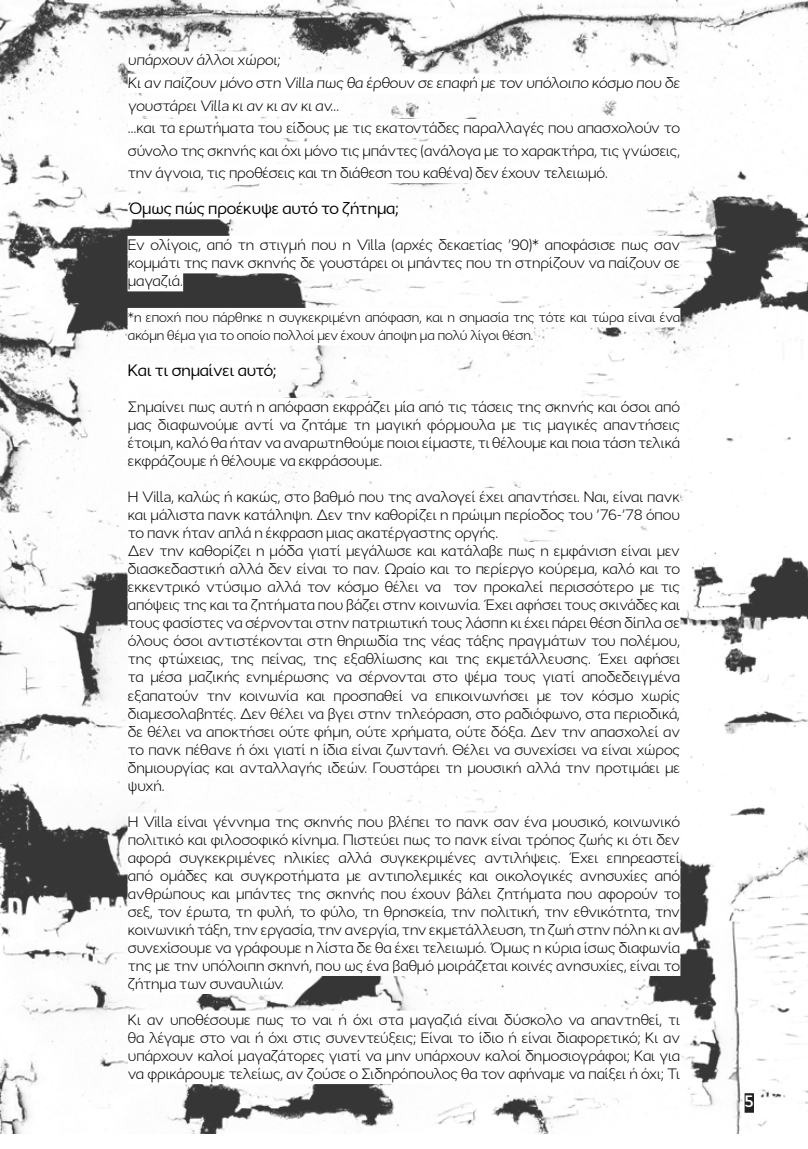
<style>
.page{position:relative;width:808px;height:1149px;background:#fff}
.page>*{position:absolute;margin:0;border:0;box-sizing:border-box;transform-origin:0 0}
.t1{font:16.5px "Cyntho Pro";letter-spacing:-.05em;color:#000}
.t2{font:600 16.5px "Cyntho Pro";color:#fff}
.t3{font:300 15px/18px "Cyntho Pro";letter-spacing:-.05em;color:#000;text-align:justify}
.t4{font:300 13.5px/18px "Cyntho Pro";letter-spacing:-.05em;color:#000}
</style>
<div class="page">
<img style="left:0;top:0;width:808px;height:1132px">
<div style="left:744px;top:1092px;width:10px;height:20px;background:#212121"></div>
<div style="left:128px;top:51px;width:152px;height:20px;background:#fff"></div>
<div style="left:128px;top:74px;width:552px;height:19px;background:#fff"></div>
<div style="left:128px;top:96px;width:212px;height:20px;background:#fff"></div>
<div style="left:128px;top:119px;width:552px;height:19px;background:#fff"></div>
<div style="left:128px;top:141px;width:552px;height:20px;background:#fff"></div>
<div style="left:128px;top:164px;width:480px;height:19px;background:#fff"></div>
<div style="left:128px;top:200px;width:271px;height:19px;background:#fff"></div>
<div style="left:128px;top:236px;width:552px;height:19px;background:#fff"></div>
<div style="left:128px;top:254px;width:552px;height:19px;background:#fff"></div>
<div style="left:128px;top:272px;width:55px;height:19px;background:#fff"></div>
<div style="left:128px;top:308px;width:552px;height:19px;background:#fff"></div>
<div style="left:128px;top:326px;width:406px;height:19px;background:#fff"></div>
<div style="left:128px;top:362px;width:149px;height:19px;background:#fff"></div>
<div style="left:128px;top:398px;width:552px;height:19px;background:#fff"></div>
<div style="left:128px;top:416px;width:552px;height:19px;background:#fff"></div>
<div style="left:128px;top:434px;width:552px;height:19px;background:#fff"></div>
<div style="left:128px;top:452px;width:255px;height:19px;background:#fff"></div>
<div style="left:128px;top:488px;width:552px;height:19px;background:#fff"></div>
<div style="left:128px;top:506px;width:552px;height:19px;background:#fff"></div>
<div style="left:128px;top:524px;width:371px;height:19px;background:#fff"></div>
<div style="left:128px;top:542px;width:552px;height:19px;background:#fff"></div>
<div style="left:128px;top:560px;width:552px;height:19px;background:#fff"></div>
<div style="left:128px;top:578px;width:552px;height:19px;background:#fff"></div>
<div style="left:128px;top:596px;width:552px;height:19px;background:#fff"></div>
<div style="left:128px;top:614px;width:552px;height:19px;background:#fff"></div>
<div style="left:128px;top:632px;width:552px;height:19px;background:#fff"></div>
<div style="left:128px;top:650px;width:552px;height:19px;background:#fff"></div>
<div style="left:128px;top:668px;width:552px;height:19px;background:#fff"></div>
<div style="left:128px;top:686px;width:552px;height:19px;background:#fff"></div>
<div style="left:128px;top:704px;width:552px;height:19px;background:#fff"></div>
<div style="left:128px;top:722px;width:552px;height:19px;background:#fff"></div>
<div style="left:128px;top:740px;width:552px;height:19px;background:#fff"></div>
<div style="left:128px;top:758px;width:552px;height:19px;background:#fff"></div>
<div style="left:128px;top:776px;width:37px;height:19px;background:#fff"></div>
<div style="left:128px;top:812px;width:552px;height:19px;background:#fff"></div>
<div style="left:128px;top:830px;width:552px;height:19px;background:#fff"></div>
<div style="left:128px;top:848px;width:552px;height:19px;background:#fff"></div>
<div style="left:128px;top:866px;width:552px;height:19px;background:#fff"></div>
<div style="left:128px;top:884px;width:552px;height:19px;background:#fff"></div>
<div style="left:128px;top:902px;width:552px;height:19px;background:#fff"></div>
<div style="left:128px;top:920px;width:552px;height:19px;background:#fff"></div>
<div style="left:128px;top:938px;width:552px;height:19px;background:#fff"></div>
<div style="left:128px;top:956px;width:552px;height:19px;background:#fff"></div>
<div style="left:128px;top:974px;width:156px;height:19px;background:#fff"></div>
<div style="left:128px;top:1010px;width:552px;height:19px;background:#fff"></div>
<div style="left:128px;top:1028px;width:552px;height:19px;background:#fff"></div>
<div style="left:128px;top:1046px;width:552px;height:19px;background:#fff"></div>
<div style="left:128px;top:1064px;width:552px;height:19px;background:#fff"></div>
<p class="t3" style="left:128px;top:49px;width:556px;line-height:22.5px;text-align:left">υπάρχουν άλλοι χώροι;<br>Κι αν παίζουν μόνο στη Villa πως θα έρθουν σε επαφή με τον υπόλοιπο κόσμο που δε γουστάρει Villa κι αν κι αν κι αν…<br>…και τα ερωτήματα του είδους με τις εκατοντάδες παραλλαγές που απασχολούν το σύνολο της σκηνής και όχι μόνο τις μπάντες (ανάλογα με το χαρακτήρα, τις γνώσεις, την άγνοια, τις προθέσεις και τη διάθεση του καθένα) δεν έχουν τελειωμό.</p>
<p class="t1" style="left:128px;top:198px;width:273px">Όμως πώς προέκυψε αυτό το ζήτημα;</p>
<p class="t3" style="left:128px;top:236px;width:554px">Εν ολίγοις, από τη στιγμή που η Villa (αρχές δεκαετίας ’90)* αποφάσισε πως σαν κομμάτι της πανκ σκηνής δε γουστάρει οι μπάντες που τη στηρίζουν να παίζουν σε μαγαζιά.</p>
<p class="t4" style="left:128px;top:308px;width:554px">*η εποχή που πάρθηκε η συγκεκριμένη απόφαση, και η σημασία της τότε και τώρα είναι ένα ακόμη θέμα για το οποίο πολλοί μεν έχουν άποψη μα πολύ λίγοι θέση.</p>
<p class="t1" style="left:128px;top:360px;width:151px">Και τι σημαίνει αυτό;</p>
<p class="t3" style="left:128px;top:398px;width:554px">Σημαίνει πως αυτή η απόφαση εκφράζει μία από τις τάσεις της σκηνής και όσοι από μας διαφωνούμε αντί να ζητάμε τη μαγική φόρμουλα με τις μαγικές απαντήσεις έτοιμη, καλό θα ήταν να αναρωτηθούμε ποιοι είμαστε, τι θέλουμε και ποια τάση τελικά εκφράζουμε ή θέλουμε να εκφράσουμε.</p>
<p class="t3" style="left:128px;top:488px;width:554px;text-align:left">Η Villa, καλώς ή κακώς, στο βαθμό που της αναλογεί έχει απαντήσει. Ναι, είναι πανκ και μάλιστα πανκ κατάληψη. Δεν την καθορίζει η πρώιμη περίοδος του ’76-’78 όπου το πανκ ήταν απλά η έκφραση μιας ακατέργαστης οργής.<br>Δεν την καθορίζει η μόδα γιατί μεγάλωσε και κατάλαβε πως η εμφάνιση είναι μεν διασκεδαστική αλλά δεν είναι το παν. Ωραίο και το περίεργο κούρεμα, καλό και το εκκεντρικό ντύσιμο αλλά τον κόσμο θέλει να τον προκαλεί περισσότερο με τις απόψεις της και τα ζητήματα που βάζει στην κοινωνία. Έχει αφήσει τους σκινάδες και τους φασίστες να σέρνονται στην πατριωτική τους λάσπη κι έχει πάρει θέση δίπλα σε όλους όσοι αντιστέκονται στη θηριωδία της νέας τάξης πραγμάτων του πολέμου, της φτώχειας, της πείνας, της εξαθλίωσης και της εκμετάλλευσης. Έχει αφήσει τα μέσα μαζικής ενημέρωσης να σέρνονται στο ψέμα τους γιατί αποδεδειγμένα εξαπατούν την κοινωνία και προσπαθεί να επικοινωνήσει με τον κόσμο χωρίς διαμεσολαβητές. Δεν θέλει να βγει στην τηλεόραση, στο ραδιόφωνο, στα περιοδικά, δε θέλει να αποκτήσει ούτε φήμη, ούτε χρήματα, ούτε δόξα. Δεν την απασχολεί αν το πανκ πέθανε ή όχι γιατί η ίδια είναι ζωντανή. Θέλει να συνεχίσει να είναι χώρος δημιουργίας και ανταλλαγής ιδεών. Γουστάρει τη μουσική αλλά την προτιμάει με ψυχή.</p>
<p class="t3" style="left:128px;top:812px;width:554px">Η Villa είναι γέννημα της σκηνής που βλέπει το πανκ σαν ένα μουσικό, κοινωνικό πολιτικό και φιλοσοφικό κίνημα. Πιστεύει πως το πανκ είναι τρόπος ζωής κι ότι δεν αφορά συγκεκριμένες ηλικίες αλλά συγκεκριμένες αντιλήψεις. Έχει επηρεαστεί από ομάδες και συγκροτήματα με αντιπολεμικές και οικολογικές ανησυχίες από ανθρώπους και μπάντες της σκηνής που έχουν βάλει ζητήματα που αφορούν το σεξ, τον έρωτα, τη φυλή, το φύλο, τη θρησκεία, την πολιτική, την εθνικότητα, την κοινωνική τάξη, την εργασία, την ανεργία, την εκμετάλλευση, τη ζωή στην πόλη κι αν συνεχίσουμε να γράφουμε η λίστα δε θα έχει τελειωμό. Όμως η κύρια ίσως διαφωνία της με την υπόλοιπη σκηνή, που ως ένα βαθμό μοιράζεται κοινές ανησυχίες, είναι το ζήτημα των συναυλιών.</p>
<p class="t3" style="left:128px;top:1010px;width:554px">Κι αν υποθέσουμε πως το ναι ή όχι στα μαγαζιά είναι δύσκολο να απαντηθεί, τι θα λέγαμε στο ναι ή όχι στις συνεντεύξεις; Είναι το ίδιο ή είναι διαφορετικό; Κι αν υπάρχουν καλοί μαγαζάτορες γιατί να μην υπάρχουν καλοί δημοσιογράφοι; Και για να φρικάρουμε τελείως, αν ζούσε ο Σιδηρόπουλος θα τον αφήναμε να παίξει ή όχι; Τι</p>
<p class="t2" style="left:744px;top:1090px;width:11px">5</p>
</div>
